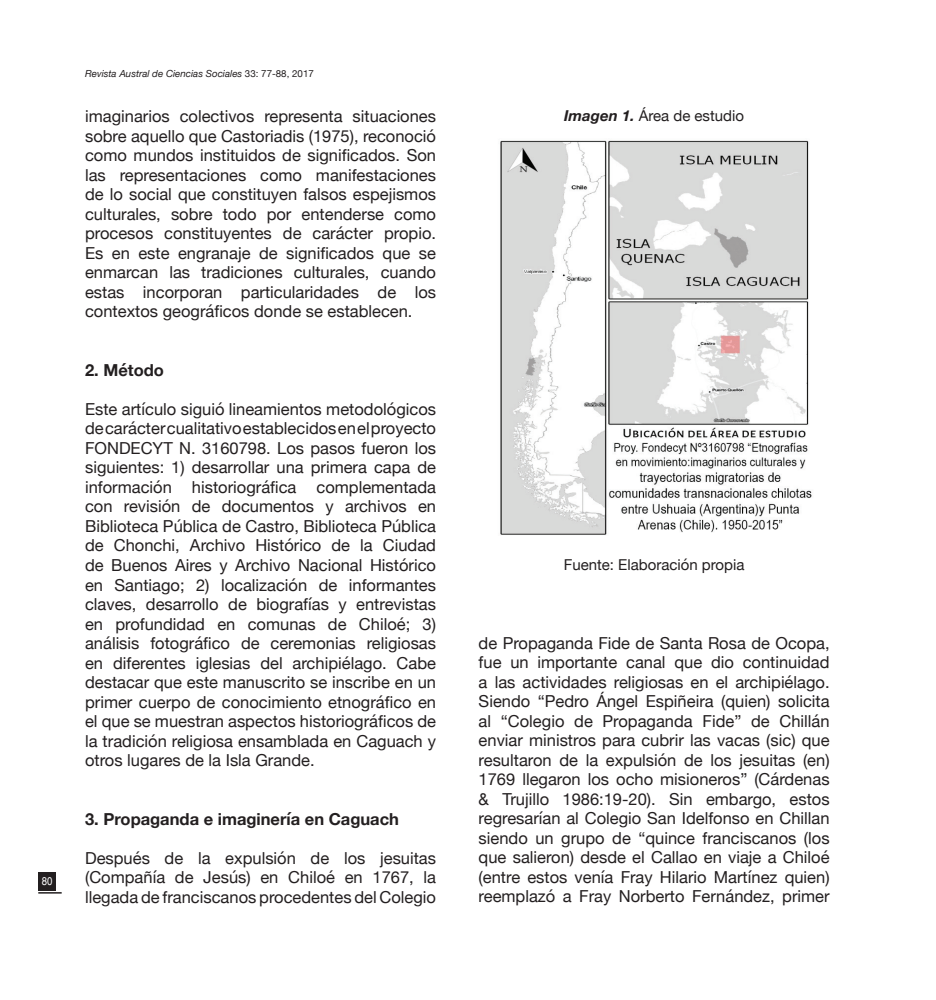
<style>
.page{position:relative;width:936px;height:1000px;background:#fff}
.page>*{position:absolute;margin:0;border:0;box-sizing:border-box;transform-origin:0 0}
.t1{font:16.5px/19.5px "Helvetica Neue";color:#231f20;text-align:justify}
.t2{font:700 16.5px "Helvetica Neue";color:#231f20}
.t3{font:15px "Helvetica Neue";color:#231f20}
.t4{font:11.25px "Helvetica LT Std";color:#fff;scale:.85 1}
.t5{font:italic 9.75px "Helvetica Neue";color:#231f20}
.s1{font-style:normal}
.s2{font-weight:700;font-style:italic}
</style>
<div class="page">
<div style="left:38px;top:872px;width:18px;height:18px;background:#231f20"></div>
<hr style="left:38px;top:891px;width:24px;height:2px;background:#231f20">
<img style="left:500px;top:140px;width:312px;height:395px">
<p class="t4" style="left:42px;top:874px;width:14px">80</p>
<p class="t5" style="left:85px;top:66px;width:230px">Revista Austral de Ciencias Sociales <span class="s1">33: 77-88, 2017</span></p>
<p class="t1" style="left:85px;top:107px;width:352px">imaginarios colectivos representa situaciones sobre aquello que Castoriadis (1975), reconoció como mundos instituidos de significados. Son las representaciones como manifestaciones de lo social que constituyen falsos espejismos culturales, sobre todo por entenderse como procesos constituyentes de carácter propio.<br>Es en este engranaje de significados que se enmarcan las tradiciones culturales, cuando estas incorporan particularidades de los contextos geográficos donde se establecen.</p>
<p class="t2" style="left:85px;top:357px;width:80px">2. Método</p>
<p class="t1" style="left:85px;top:400px;width:352px">Este artículo siguió lineamientos metodológicos de carácter cualitativo establecidos en el proyecto FONDECYT N. 3160798. Los pasos fueron los siguientes: 1) desarrollar una primera capa de información historiográfica complementada con revisión de documentos y archivos en Biblioteca Pública de Castro, Biblioteca Pública de Chonchi, Archivo Histórico de la Ciudad de Buenos Aires y Archivo Nacional Histórico en Santiago; 2) localización de informantes claves, desarrollo de biografías y entrevistas en profundidad en comunas de Chiloé; 3) análisis fotográfico de ceremonias religiosas en diferentes iglesias del archipiélago. Cabe destacar que este manuscrito se inscribe en un primer cuerpo de conocimiento etnográfico en el que se muestran aspectos historiográficos de la tradición religiosa ensamblada en Caguach y otros lugares de la Isla Grande.</p>
<p class="t2" style="left:85px;top:805px;width:315px">3. Propaganda e imaginería en Caguach</p>
<p class="t1" style="left:85px;top:848px;width:352px">Después de la expulsión de los jesuitas (Compañía de Jesús) en Chiloé en 1767, la llegada de franciscanos procedentes del Colegio</p>
<p class="t3" style="left:564px;top:105px;width:181px"><span class="s2">Imagen 1.</span> Área de estudio</p>
<p class="t3" style="left:563px;top:553px;width:182px">Fuente: Elaboración propia</p>
<p class="t1" style="left:478px;top:634px;width:352px">de Propaganda Fide de Santa Rosa de Ocopa, fue un importante canal que dio continuidad a las actividades religiosas en el archipiélago.<br>Siendo “Pedro Ángel Espiñeira (quien) solicita al “Colegio de Propaganda Fide” de Chillán enviar ministros para cubrir las vacas (sic) que resultaron de la expulsión de los jesuitas (en)<br>1769 llegaron los ocho misioneros” (Cárdenas &amp; Trujillo 1986:19-20). Sin embargo, estos regresarían al Colegio San Idelfonso en Chillan siendo un grupo de “quince franciscanos (los que salieron) desde el Callao en viaje a Chiloé (entre estos venía Fray Hilario Martínez quien) reemplazó a Fray Norberto Fernández, primer</p>
</div>
